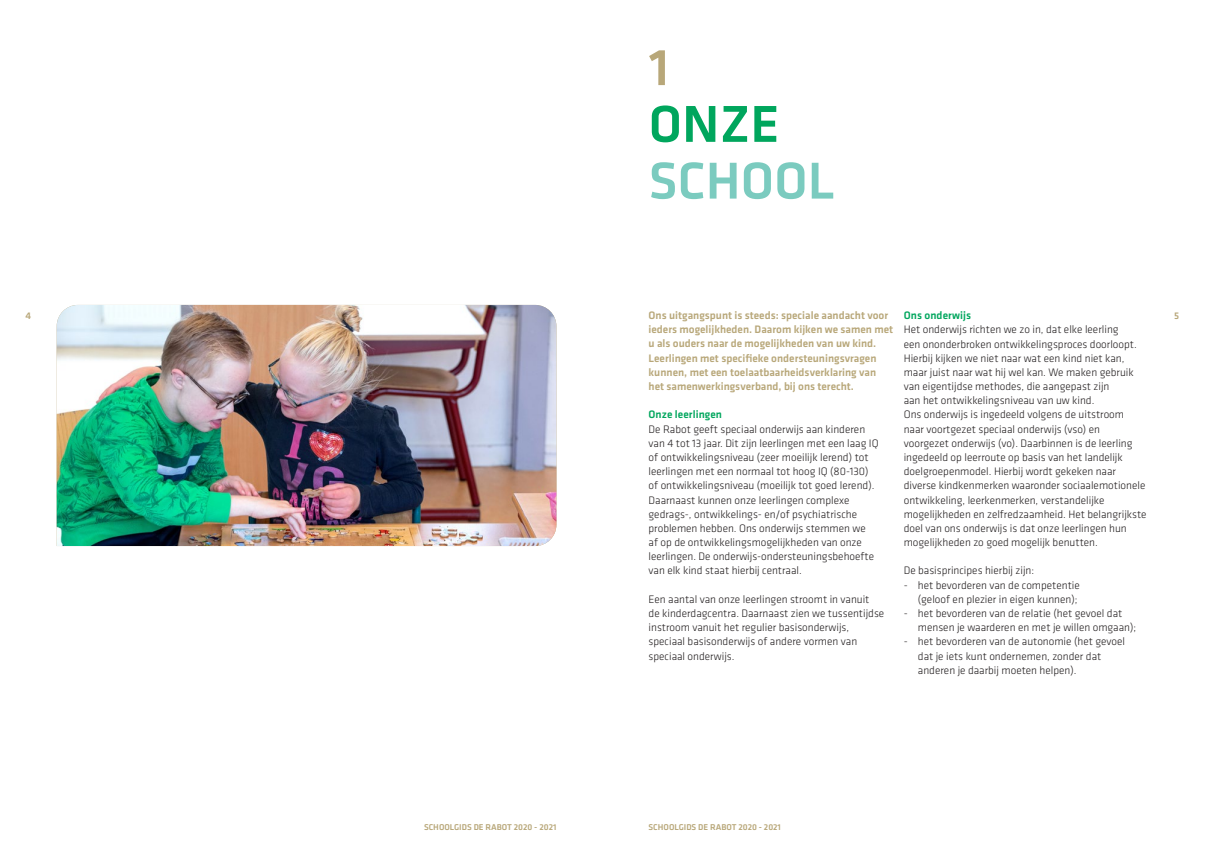
<style>
.page{position:relative;width:1205px;height:851px;background:#fff}
.page>*{position:absolute;margin:0;border:0;box-sizing:border-box;transform-origin:0 0}
.t1{font:500 53.75px "Klavika";color:#7bcbbf}
.t2{font:500 53.75px "Klavika";color:#00a65d}
.t3{font:500 53.75px "Klavika";color:#b8a779}
.t4{font:300 11.25px/14.1px "Klavika";color:#231f20}
.t5{font:500 11.25px/14.1px "Klavika";color:#b8a779}
.t6{font:500 11.25px "Klavika";letter-spacing:.005em;color:#00a65d}
.t7{font:500 10px "Klavika";color:#b8a779}
.t8{font:500 8.75px "Klavika";color:#b8a779}
</style>
<div class="page">
<img style="left:57px;top:305px;width:499px;height:241px">
<h1 class="t3" style="left:648px;top:31px;width:22px">1</h1>
<h1 class="t2" style="left:648px;top:88px;width:132px">ONZE</h1>
<h1 class="t1" style="left:648px;top:144px;width:188px">SCHOOL</h1>
<p class="t5" style="left:648px;top:308px;width:246px">Ons uitgangspunt is steeds: speciale aandacht voor ieders mogelijkheden. Daarom kijken we samen met u als ouders naar de mogelijkheden van uw kind.<br>Leerlingen met specifieke ondersteuningsvragen kunnen, met een toelaatbaarheidsverklaring van het samenwerkingsverband, bij ons terecht.</p>
<p class="t6" style="left:648px;top:407px;width:75px">Onze leerlingen</p>
<p class="t4" style="left:648px;top:421px;width:232px">De Rabot geeft speciaal onderwijs aan kinderen van 4 tot 13 jaar. Dit zijn leerlingen met een laag IQ of ontwikkelingsniveau (zeer moeilijk lerend) tot leerlingen met een normaal tot hoog IQ (80-130) of ontwikkelingsniveau (moeilijk tot goed lerend).<br>Daarnaast kunnen onze leerlingen complexe gedrags-, ontwikkelings- en/of psychiatrische problemen hebben. Ons onderwijs stemmen we<br>af op de ontwikkelingsmogelijkheden van onze leerlingen. De onderwijs-ondersteuningsbehoefte van elk kind staat hierbij centraal.</p>
<p class="t4" style="left:648px;top:591px;width:237px">Een aantal van onze leerlingen stroomt in vanuit<br>de kinderdagcentra. Daarnaast zien we tussentijdse instroom vanuit het regulier basisonderwijs, speciaal basisonderwijs of andere vormen van speciaal onderwijs.</p>
<p class="t6" style="left:904px;top:308px;width:69px">Ons onderwijs</p>
<p class="t4" style="left:904px;top:322px;width:244px">Het onderwijs richten we zo in, dat elke leerling<br>een ononderbroken ontwikkelingsproces doorloopt.<br>Hierbij kijken we niet naar wat een kind niet kan, maar juist naar wat hij wel kan. We maken gebruik van eigentijdse methodes, die aangepast zijn<br>aan het ontwikkelingsniveau van uw kind.<br>Ons onderwijs is ingedeeld volgens de uitstroom naar voortgezet speciaal onderwijs (vso) en voorgezet onderwijs (vo). Daarbinnen is de leerling ingedeeld op leerroute op basis van het landelijk doelgroepenmodel. Hierbij wordt gekeken naar diverse kindkenmerken waaronder sociaalemotionele ontwikkeling, leerkenmerken, verstandelijke mogelijkheden en zelfredzaamheid. Het belangrijkste doel van ons onderwijs is dat onze leerlingen hun mogelijkheden zo goed mogelijk benutten.</p>
<p class="t4" style="left:904px;top:563px;width:132px">De basisprincipes hierbij zijn:</p>
<p class="t4" style="left:904px;top:577px;width:178px;text-align:right">- het bevorderen van de competentie (geloof en plezier in eigen kunnen);</p>
<p class="t4" style="left:918px;top:606px;width:220px;text-indent:-14px">- het bevorderen van de relatie (het gevoel dat mensen je waarderen en met je willen omgaan);</p>
<p class="t4" style="left:918px;top:634px;width:209px;text-indent:-14px">- het bevorderen van de autonomie (het gevoel dat je iets kunt ondernemen, zonder dat anderen je daarbij moeten helpen).</p>
<p class="t7" style="left:26px;top:309px;width:7px">4</p>
<p class="t7" style="left:1174px;top:309px;width:7px">5</p>
<p class="t8" style="left:424px;top:820px;width:134px">SCHOOLGIDS DE RABOT 2020 - 2021</p>
<p class="t8" style="left:648px;top:820px;width:134px">SCHOOLGIDS DE RABOT 2020 - 2021</p>
</div>
